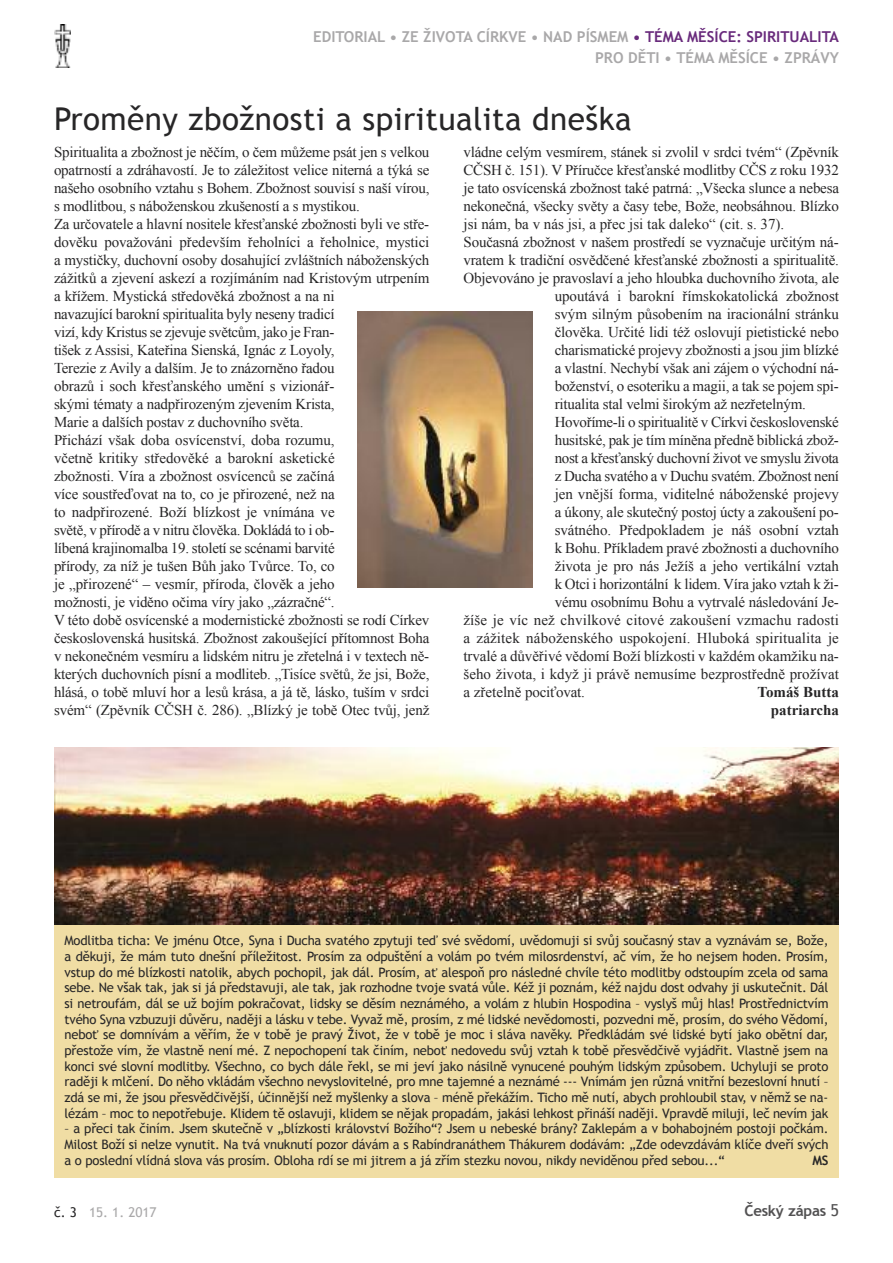
<style>
.page{position:relative;width:893px;height:1263px;background:#fff}
.page>*{position:absolute;margin:0;border:0;box-sizing:border-box;transform-origin:0 0}
.t1{font:31.5px "Trebuchet MS";letter-spacing:.015em;color:#272627}
.t2{font:15px/18px "Times New Roman";letter-spacing:-.015em;color:#272627}
.t3{font:15px "Times New Roman";letter-spacing:.01em;color:#272627}
.t4{font:700 15px/21px "Trebuchet MS";color:#a9a8a9;text-align:right}
.t5{font:700 15px/18px "Times New Roman";color:#272627;text-align:right}
.t6{font:700 15px "Trebuchet MS";letter-spacing:-.015em;color:#525152}
.t7{font:13.5px "Trebuchet MS";color:#a9a8a9}
.t8{font:13.05px/15.6px "Trebuchet MS";letter-spacing:-.015em;color:#272627;text-align:justify}
.t9{font:700 13.05px "Trebuchet MS";color:#272627}
.s1{color:#692b7c}
.s2{color:#272627}
.s3{font-weight:400;font-size:16.5px}
</style>
<div class="page">
<img style="left:54px;top:24px;width:16px;height:44px">
<img style="left:357px;top:311px;width:175px;height:276px">
<img style="left:55px;top:747px;width:784px;height:178px">
<div style="left:54px;top:925px;width:785px;height:253px;background:#f0dda4"></div>
<p class="t4" style="left:313px;top:26px;width:527px">EDITORIAL • ZE ŽIVOTA CÍRKVE • NAD PÍSMEM <span class="s1">• TÉMA MĚSÍCE: SPIRITUALITA<br></span>PRO DĚTI • TÉMA MĚSÍCE • ZPRÁVY</p>
<h1 class="t1" style="left:54px;top:100px;width:579px">Proměny zbožnosti a spiritualita dneška</h1>
<p class="t2" style="left:54px;top:143px;width:377px">Spiritualita a zbožnost je něčím, o čem můžeme psát jen s velkou opatrností a zdráhavostí. Je to záležitost velice niterná a týká se našeho osobního vztahu s Bohem. Zbožnost souvisí s naší vírou, s modlitbou, s náboženskou zkušeností a s mystikou.<br>Za určovatele a hlavní nositele křesťanské zbožnosti byli ve stře&shy;dověku považováni především řeholníci a řeholnice, mystici a mystičky, duchovní osoby dosahující zvláštních náboženských zážitků a zjevení askezí a rozjímáním nad Kristovým utrpením a křížem. Mystická středověká zbožnost a na ni<br>navazující barokní spiritualita byly neseny tradicí<br>vizí, kdy Kristus se zjevuje světcům, jako je Fran-<br>tišek z Assisi, Kateřina Sienská, Ignác z Loyoly,<br>Terezie z Avily a dalším. Je to znázorněno řadou<br>obrazů i soch křesťanského umění s vizionář-<br>skými tématy a nadpřirozeným zjevením Krista,<br>Marie a dalších postav z duchovního světa.<br>Přichází však doba osvícenství, doba rozumu,<br>včetně kritiky středověké a barokní asketické<br>zbožnosti. Víra a zbožnost osvícenců se začíná<br>více soustřeďovat na to, co je přirozené, než na<br>to nadpřirozené. Boží blízkost je vnímána ve<br>světě, v přírodě a v nitru člověka. Dokládá to i ob-<br>líbená krajinomalba 19. století se scénami barvité<br>přírody, za níž je tušen Bůh jako Tvůrce. To, co<br>je „přirozené“ – vesmír, příroda, člověk a jeho<br>možnosti, je viděno očima víry jako „zázračné“.<br>V této době osvícenské a modernistické zbožnosti se rodí Církev československá husitská. Zbožnost zakoušející přítomnost Boha v nekonečném vesmíru a lidském nitru je zřetelná i v textech ně&shy;kterých duchovních písní a modliteb. „Tisíce světů, že jsi, Bože, hlásá, o tobě mluví hor a lesů krása, a já tě, lásko, tuším v srdci svém“ (Zpěvník CČSH č. 286). „Blízký je tobě Otec tvůj, jenž</p>
<p class="t2" style="left:463px;top:143px;width:377px">vládne celým vesmírem, stánek si zvolil v srdci tvém“ (Zpěvník</p>
<p class="t2" style="left:463px;top:161px;width:377px">CČSH č. 151). V Příručce křesťanské modlitby CČS z roku 1932</p>
<p class="t2" style="left:463px;top:179px;width:377px">je tato osvícenská zbožnost také patrná: „Všecka slunce a nebesa</p>
<p class="t2" style="left:463px;top:197px;width:377px">nekonečná, všecky světy a časy tebe, Bože, neobsáhnou. Blízko</p>
<p class="t2" style="left:463px;top:215px;width:322px">jsi nám, ba v nás jsi, a přec jsi tak daleko“ (cit. s. 37).</p>
<p class="t2" style="left:463px;top:233px;width:377px">Současná zbožnost v našem prostředí se vyznačuje určitým ná-</p>
<p class="t2" style="left:463px;top:251px;width:377px">vratem k tradiční osvědčené křesťanské zbožnosti a spiritualitě.</p>
<p class="t2" style="left:463px;top:269px;width:377px">Objevováno je pravoslaví a jeho hloubka duchovního života, ale</p>
<p class="t2" style="left:555px;top:287px;width:286px">upoutává i barokní římskokatolická zbožnost</p>
<p class="t2" style="left:555px;top:305px;width:286px">svým silným působením na iracionální stránku</p>
<p class="t2" style="left:555px;top:323px;width:286px">člověka. Určité lidi též oslovují pietistické nebo</p>
<p class="t2" style="left:555px;top:341px;width:286px">charismatické projevy zbožnosti a jsou jim blízké</p>
<p class="t2" style="left:555px;top:359px;width:285px">a vlastní. Nechybí však ani zájem o východní ná-</p>
<p class="t2" style="left:555px;top:377px;width:285px">boženství, o esoteriku a magii, a tak se pojem spi-</p>
<p class="t2" style="left:555px;top:395px;width:253px">ritualita stal velmi širokým až nezřetelným.</p>
<p class="t2" style="left:555px;top:413px;width:286px">Hovoříme-li o spiritualitě v Církvi československé</p>
<p class="t2" style="left:555px;top:431px;width:285px">husitské, pak je tím míněna předně biblická zbož-</p>
<p class="t2" style="left:555px;top:449px;width:286px">nost a křesťanský duchovní život ve smyslu života</p>
<p class="t2" style="left:555px;top:467px;width:286px">z Ducha svatého a v Duchu svatém. Zbožnost není</p>
<p class="t2" style="left:555px;top:485px;width:286px">jen vnější forma, viditelné náboženské projevy</p>
<p class="t2" style="left:555px;top:503px;width:285px">a úkony, ale skutečný postoj úcty a zakoušení po-</p>
<p class="t2" style="left:555px;top:521px;width:286px">svátného. Předpokladem je náš osobní vztah</p>
<p class="t2" style="left:555px;top:539px;width:286px">k Bohu. Příkladem pravé zbožnosti a duchovního</p>
<p class="t2" style="left:555px;top:557px;width:286px">života je pro nás Ježíš a jeho vertikální vztah</p>
<p class="t2" style="left:555px;top:575px;width:285px">k Otci i horizontální k lidem. Víra jako vztah k ži-</p>
<p class="t2" style="left:555px;top:593px;width:285px">vému osobnímu Bohu a vytrvalé následování Je-</p>
<p class="t3" style="left:463px;top:612px;width:377px">žíše je víc než chvilkové citové zakoušení vzmachu radosti</p>
<p class="t3" style="left:463px;top:630px;width:377px">a zážitek náboženského uspokojení. Hluboká spiritualita je</p>
<p class="t2" style="left:463px;top:647px;width:377px">trvalé a důvěřivé vědomí Boží blízkosti v každém okamžiku na-</p>
<p class="t2" style="left:463px;top:665px;width:377px">šeho života, i když ji právě nemusíme bezprostředně prožívat</p>
<p class="t2" style="left:463px;top:683px;width:123px">a zřetelně pociťovat.</p>
<p class="t5" style="left:757px;top:683px;width:83px">Tomáš Butta patriarcha</p>
<p class="t8" style="left:64px;top:933px;width:765px">Modlitba ticha: Ve jménu Otce, Syna i Ducha svatého zpytuji teď své svědomí, uvědomuji si svůj současný stav a vyznávám se, Bože, a děkuji, že mám tuto dnešní příležitost. Prosím za odpuštění a volám po tvém milosrdenství, ač vím, že ho nejsem hoden. Prosím, vstup do mé blízkosti natolik, abych pochopil, jak dál. Prosím, ať alespoň pro následné chvíle této modlitby odstoupím zcela od sama sebe. Ne však tak, jak si já představuji, ale tak, jak rozhodne tvoje svatá vůle. Kéž ji poznám, kéž najdu dost odvahy ji uskutečnit. Dál si netroufám, dál se už bojím pokračovat, lidsky se děsím neznámého, a volám z hlubin Hospodina – vyslyš můj hlas! Prostřednictvím tvého Syna vzbuzuji důvěru, naději a lásku v tebe. Vyvaž mě, prosím, z mé lidské nevědomosti, pozvedni mě, prosím, do svého Vědomí, neboť se domnívám a věřím, že v tobě je pravý Život, že v tobě je moc i sláva navěky. Předkládám své lidské bytí jako obětní dar, přestože vím, že vlastně není mé. Z nepochopení tak činím, neboť nedovedu svůj vztah k tobě přesvědčivě vyjádřit. Vlastně jsem na konci své slovní modlitby. Všechno, co bych dále řekl, se mi jeví jako násilně vynucené pouhým lidským způsobem. Uchyluji se proto raději k mlčení. Do něho vkládám všechno nevyslovitelné, pro mne tajemné a neznámé --- Vnímám jen různá vnitřní bezeslovní hnutí – zdá se mi, že jsou přesvědčivější, účinnější než myšlenky a slova – méně překážím. Ticho mě nutí, abych prohloubil stav, v němž se na&shy;lézám – moc to nepotřebuje. Klidem tě oslavuji, klidem se nějak propadám, jakási lehkost přináší naději. Vpravdě miluji, leč nevím jak</p>
<p class="t8" style="left:65px;top:1121px;width:765px">– a přeci tak činím. Jsem skutečně v „blízkosti království Božího“? Jsem u nebeské brány? Zaklepám a v bohabojném postoji počkám.<br>Milost Boží si nelze vynutit. Na tvá vnuknutí pozor dávám a s Rabíndranáthem Thákurem dodávám: „Zde odevzdávám klíče dveří svých a o poslední vlídná slova vás prosím. Obloha rdí se mi jitrem a já zřím stezku novou, nikdy neviděnou před sebou...“</p>
<p class="t9" style="left:812px;top:1152px;width:18px">MS</p>
<p class="t7" style="left:54px;top:1204px;width:104px"><span class="s2">č. 3</span> 15. 1. 2017</p>
<p class="t6" style="left:744px;top:1202px;width:96px">ČESKÝ ZÁPAS <span class="s3">5</span></p>
</div>
